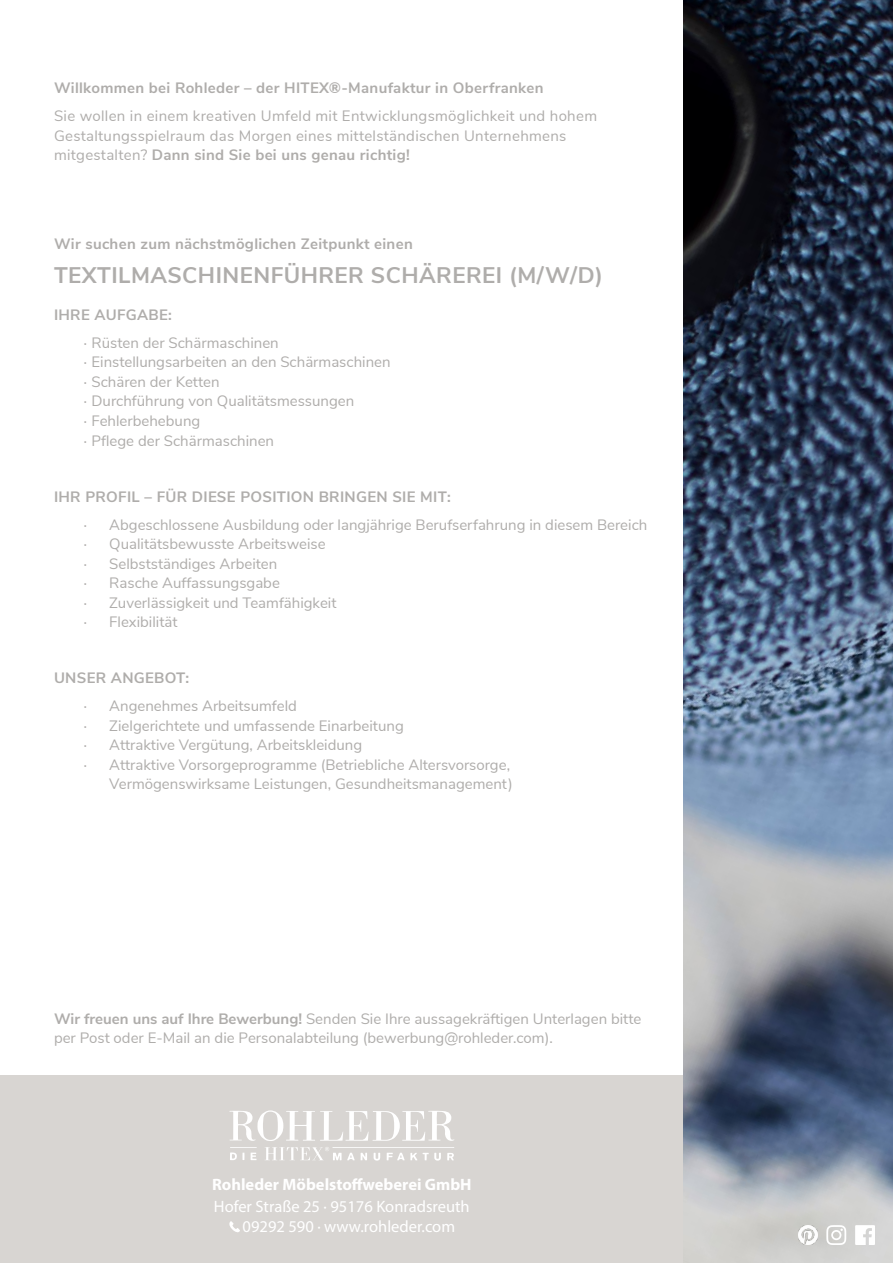
<style>
.page{position:relative;width:893px;height:1263px;background:#fff}
.page>*{position:absolute;margin:0;border:0;box-sizing:border-box;transform-origin:0 0}
.t1{font:700 22.5px "Nunito Sans";letter-spacing:.02em;color:#afadab}
.t2{font:16.5px/19.8px "Myriad Pro";color:#fff}
.t3{font:700 16.5px "Myriad Pro";color:#fff}
.t4{font:15px/19.5px "Nunito Sans";color:#afadab}
.t5{font:15px/19.5px "Nunito Sans";letter-spacing:.02em;color:#afadab}
.t6{font:700 15px "Nunito Sans";letter-spacing:.02em;color:#afadab}
.s1{font-weight:700}
.s2{font-family:"Myriad Pro"}
</style>
<div class="page">
<div style="left:0;top:1076px;width:893px;height:187px;background:#d8d5d2"></div>
<svg style="left:229px;top:1110px;width:225px;height:31px"></svg>
<svg style="left:230px;top:1147px;width:27px;height:13px"></svg>
<svg style="left:265px;top:1147px;width:189px;height:13px"></svg>
<img style="left:683px;top:0;width:210px;height:1252px">
<svg style="left:229px;top:1221px;width:11px;height:11px"></svg>
<svg style="left:826px;top:1225px;width:20px;height:20px"></svg>
<img style="left:799px;top:1226px;width:18px;height:18px">
<svg style="left:855px;top:1225px;width:20px;height:20px"></svg>
<p class="t6" style="left:54px;top:77px;width:491px">Willkommen bei Rohleder – der HITEX®-Manufaktur in Oberfranken</p>
<p class="t5" style="left:54px;top:105px;width:545px">Sie wollen in einem kreativen Umfeld mit Entwicklungsmöglichkeit und hohem<br>Gestaltungsspielraum das Morgen eines mittelständischen Unternehmens mitgestalten? <span class="s1">Dann sind Sie bei uns genau richtig!</span></p>
<p class="t6" style="left:54px;top:233px;width:360px">Wir suchen zum nächstmöglichen Zeitpunkt einen</p>
<h1 class="t1" style="left:54px;top:259px;width:550px">TEXTILMASCHINENFÜHRER SCHÄREREI (M/W/D)</h1>
<p class="t4" style="left:84px;top:300px;width:197px;line-height:28px;text-indent:-30px"><span class="s1">IHRE AUFGABE:<br></span><span class="s2">·</span> Rüsten der Schärmaschinen</p>
<p class="t4" style="left:84px;top:351px;width:308px"><span class="s2">·</span> Einstellungsarbeiten an den Schärmaschinen <span class="s2">·</span> Schären der Ketten<br><span class="s2">·</span> Durchführung von Qualitätsmessungen<br><span class="s2">·</span> Fehlerbehebung<br><span class="s2">·</span> Pflege der Schärmaschinen</p>
<p class="t4" style="left:84px;top:482px;width:565px;line-height:28px;text-indent:-30px"><span class="s1">IHR PROFIL – FÜR DIESE POSITION BRINGEN SIE MIT:<br></span><span class="s2">·</span> Abgeschlossene Ausbildung oder langjährige Berufserfahrung in diesem Bereich</p>
<p class="t4" style="left:84px;top:533px;width:254px"><span class="s2">·</span> Qualitätsbewusste Arbeitsweise<br><span class="s2">·</span> Selbstständiges Arbeiten<br><span class="s2">·</span> Rasche Auffassungsgabe<br><span class="s2">·</span> Zuverlässigkeit und Teamfähigkeit <span class="s2">·</span> Flexibilität</p>
<p class="t4" style="left:84px;top:663px;width:215px;line-height:28px;text-indent:-30px"><span class="s1">UNSER ANGEBOT:<br></span><span class="s2">·</span> Angenehmes Arbeitsumfeld</p>
<p class="t4" style="left:84px;top:715px;width:322px"><span class="s2">·</span> Zielgerichtete und umfassende Einarbeitung</p>
<p class="t4" style="left:84px;top:734px;width:280px"><span class="s2">·</span> Attraktive Vergütung, Arbeitskleidung</p>
<p class="t4" style="left:84px;top:754px;width:428px"><span class="s2">·</span> Attraktive Vorsorgeprogramme (Betriebliche Altersvorsorge,</p>
<p class="t4" style="left:109px;top:773px;width:405px">Vermögenswirksame Leistungen, Gesundheitsmanagement)</p>
<p class="t4" style="left:54px;top:1008px;width:589px"><span class="s1">Wir freuen uns auf Ihre Bewerbung!</span> Senden Sie Ihre aussagekräftigen Unterlagen bitte per Post oder E-Mail an die Personalabteilung (bewerbung@rohleder.com).</p>
<p class="t3" style="left:212px;top:1174px;width:261px">Rohleder Möbelstoffweberei GmbH</p>
<p class="t2" style="left:243px;top:1196px;width:229px;text-indent:-29px">Hofer Straße 25 · 95176 Konradsreuth<br>09292 590 · www.rohleder.com</p>
</div>
